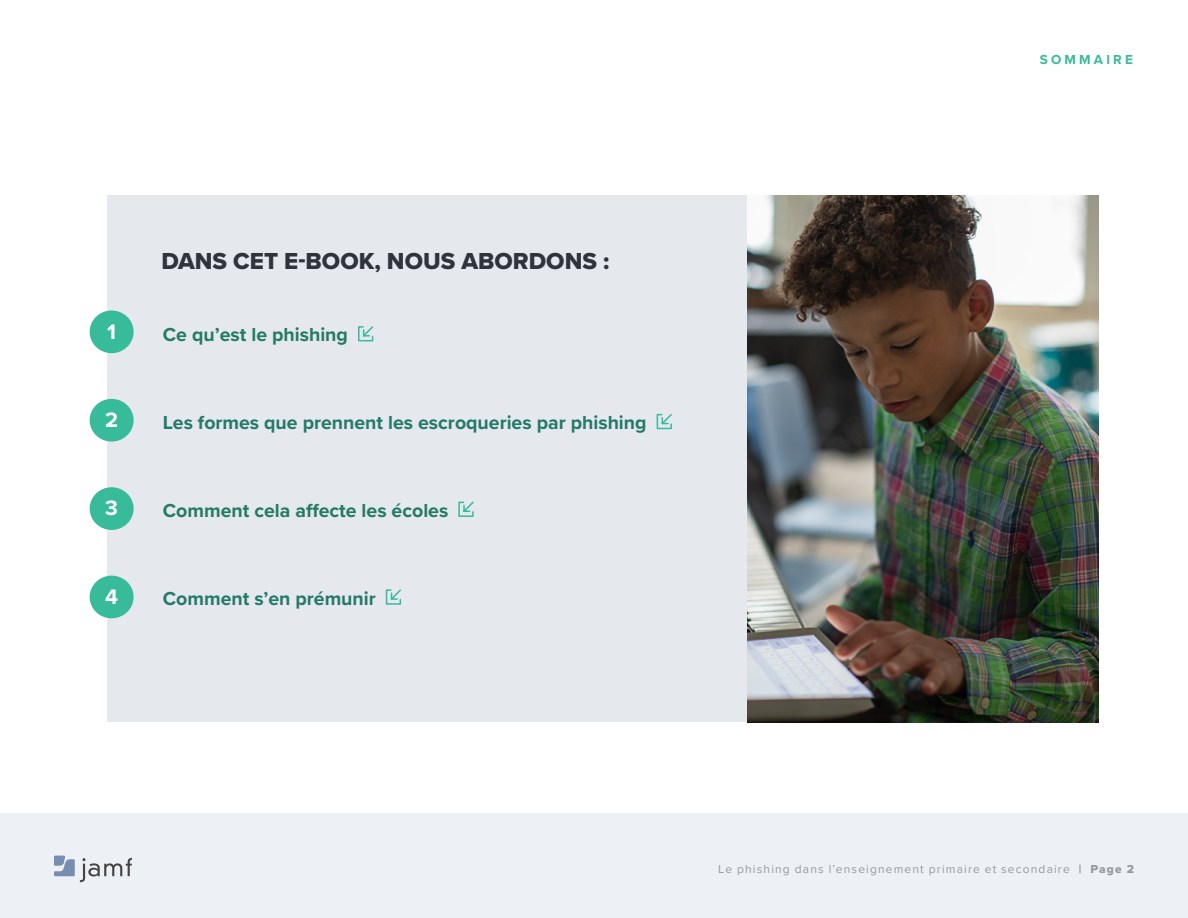
<style>
.page{position:relative;width:1188px;height:918px;background:#fff}
.page>*{position:absolute;margin:0;border:0;box-sizing:border-box;transform-origin:0 0}
.t1{font:24px "Proxima Nova Extrabld";color:#2f343a}
.t2{font:700 21.75px "Proxima Nova";color:#fff}
.t3{font:700 19.5px "Proxima Nova";color:#237a65}
.t4{font:700 13.5px "Proxima Nova";letter-spacing:.235em;color:#37bb9a}
.t5{font:12px "Proxima Nova";letter-spacing:.095em;color:#979a9d}
.s1{font-family:"Proxima Nova Extrabld"}
</style>
<div class="page">
<div style="left:0;top:813px;width:1188px;height:105px;background:#edf0f5"></div>
<svg style="left:54px;top:856px;width:78px;height:26px"></svg>
<div style="left:107px;top:196px;width:991px;height:526px;background:#e5e8ec"></div>
<svg style="left:358px;top:326px;width:16px;height:16px"></svg>
<svg style="left:656px;top:413px;width:16px;height:17px"></svg>
<svg style="left:458px;top:501px;width:16px;height:16px"></svg>
<svg style="left:385px;top:589px;width:17px;height:16px"></svg>
<div style="left:90px;top:311px;width:44px;height:42px;background:#37bb9a;border-radius:50%"></div>
<div style="left:90px;top:399px;width:44px;height:43px;background:#37bb9a;border-radius:50%"></div>
<div style="left:90px;top:487px;width:44px;height:43px;background:#37bb9a;border-radius:50%"></div>
<div style="left:90px;top:576px;width:44px;height:42px;background:#37bb9a;border-radius:50%"></div>
<img style="left:747px;top:195px;width:351px;height:527px">
<p class="t4" style="left:1040px;top:50px;width:95px">SOMMAIRE</p>
<p class="t1" style="left:161px;top:243px;width:449px">DANS CET E-BOOK, NOUS ABORDONS :</p>
<p class="t2" style="left:107px;top:315px;width:10px">1</p>
<p class="t3" style="left:163px;top:320px;width:187px">Ce qu’est le phishing</p>
<p class="t2" style="left:105px;top:403px;width:15px">2</p>
<p class="t3" style="left:163px;top:408px;width:485px">Les formes que prennent les escroqueries par phishing</p>
<p class="t2" style="left:105px;top:492px;width:14px">3</p>
<p class="t3" style="left:163px;top:496px;width:287px">Comment cela affecte les écoles</p>
<p class="t2" style="left:105px;top:580px;width:14px">4</p>
<p class="t3" style="left:163px;top:584px;width:214px">Comment s’en prémunir</p>
<p class="t5" style="left:718px;top:860px;width:417px">Le phishing dans l’enseignement primaire et secondaire <span class="s1">| Page 2</span></p>
</div>
